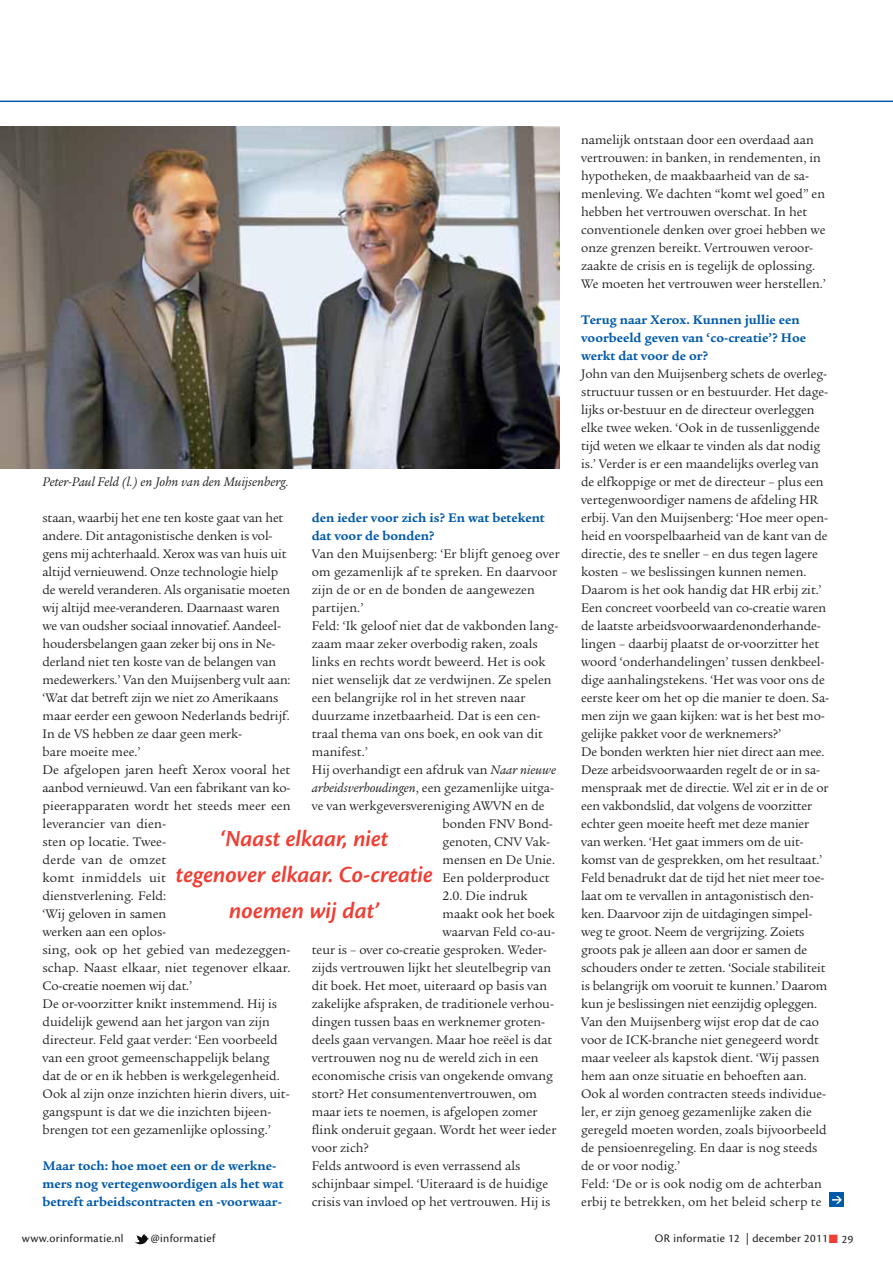
<style>
.page{position:relative;width:893px;height:1263px;background:#fff}
.page>*{position:absolute;margin:0;border:0;box-sizing:border-box;transform-origin:0 0}
.t1{font:italic 600 24px/36px "Cronos Pro";color:#ef3e33;text-align:center}
.t2{font:13.5px/18px "Legacy Serif Std";color:#231f20}
.t3{font:700 13.5px/18px "Legacy Serif Std";color:#005aaa}
.t4{font:italic 13.5px "Legacy Serif Std";color:#231f20}
.t5{font:12px "Cronos Pro";letter-spacing:.03em;color:#231f20}
.s1{font-style:italic}
.s2{font-weight:700;color:#005aaa}
</style>
<div class="page">
<svg style="left:134px;top:1234px;width:15px;height:10px"></svg>
<img style="left:0;top:126px;width:560px;height:342px">
<hr style="left:0;top:101px;width:893px;height:1px;background:#005aaa">
<div style="left:829px;top:1192px;width:15px;height:15px;background:#005aaa"></div>
<svg style="left:832px;top:1196px;width:10px;height:8px"></svg>
<p class="t4" style="left:43px;top:476px;width:248px">Peter-Paul Feld (l.) en John van den Muijsenberg.</p>
<p class="t2" style="left:43px;top:509px;width:250px">staan, waarbij het ene ten koste gaat van het andere. Dit antagonistische denken is vol&shy;gens mij achterhaald. Xerox was van huis uit altijd vernieuwend. Onze technologie hielp de wereld veranderen. Als organisatie moeten wij altijd mee-veranderen. Daarnaast waren we van oudsher sociaal innovatief. Aandeel&shy;houdersbelangen gaan zeker bij ons in Ne&shy;derland niet ten koste van de belangen van medewerkers.’ Van den Muijsenberg vult aan: ‘Wat dat betreft zijn we niet zo Amerikaans maar eerder een gewoon Nederlands bedrijf.<br>In de VS hebben ze daar geen merk-<br>bare moeite mee.’<br>De afgelopen jaren heeft Xerox vooral het aanbod vernieuwd. Van een fabrikant van ko&shy;pieerapparaten wordt het steeds meer een leverancier van dien-<br>sten op locatie. Twee-<br>derde van de omzet<br>komt inmiddels uit<br>dienstverlening. Feld:<br>‘Wij geloven in samen<br>werken aan een oplos-<br>sing, ook op het gebied van medezeggen&shy;schap. Naast elkaar, niet tegenover elkaar.<br>Co-creatie noemen wij dat.’<br>De or-voorzitter knikt instemmend. Hij is duidelijk gewend aan het jargon van zijn directeur. Feld gaat verder: ‘Een voorbeeld van een groot gemeenschappelijk belang dat de or en ik hebben is werkgelegenheid.<br>Ook al zijn onze inzichten hierin divers, uit&shy;gangspunt is dat we die inzichten bijeen&shy;brengen tot een gezamenlijke oplossing.’</p>
<p class="t3" style="left:43px;top:1158px;width:243px">Maar toch: hoe moet een or de werkne&shy;mers nog vertegenwoordigen als het wat betreft arbeidscontracten en -voorwaar-</p>
<p class="t3" style="left:312px;top:510px;width:234px">den ieder voor zich is? En wat betekent</p>
<p class="t3" style="left:312px;top:528px;width:124px">dat voor de bonden?</p>
<p class="t2" style="left:312px;top:546px;width:249px">Van den Muijsenberg: ‘Er blijft genoeg over</p>
<p class="t2" style="left:312px;top:564px;width:247px">om gezamenlijk af te spreken. En daarvoor</p>
<p class="t2" style="left:312px;top:582px;width:225px">zijn de or en de bonden de aangewezen</p>
<p class="t2" style="left:312px;top:600px;width:53px">partijen.’</p>
<p class="t2" style="left:312px;top:618px;width:248px">Feld: ‘Ik geloof niet dat de vakbonden lang-</p>
<p class="t2" style="left:312px;top:636px;width:227px">zaam maar zeker overbodig raken, zoals</p>
<p class="t2" style="left:312px;top:654px;width:235px">links en rechts wordt beweerd. Het is ook</p>
<p class="t2" style="left:312px;top:672px;width:241px">niet wenselijk dat ze verdwijnen. Ze spelen</p>
<p class="t2" style="left:312px;top:690px;width:215px">een belangrijke rol in het streven naar</p>
<p class="t2" style="left:312px;top:708px;width:230px">duurzame inzetbaarheid. Dat is een cen-</p>
<p class="t2" style="left:312px;top:726px;width:233px">traal thema van ons boek, en ook van dit</p>
<p class="t2" style="left:312px;top:744px;width:58px">manifest.’</p>
<p class="t2" style="left:312px;top:762px;width:246px">Hij overhandigt een afdruk van <span class="s1">Naar nieuwe</span></p>
<p class="t2" style="left:312px;top:780px;width:244px"><span class="s1">arbeidsverhoudingen</span>, een gezamenlijke uitga-</p>
<p class="t2" style="left:312px;top:798px;width:234px">ve van werkgeversvereniging AWVN en de</p>
<p class="t2" style="left:443px;top:816px;width:112px">bonden FNV Bond-</p>
<p class="t2" style="left:443px;top:834px;width:109px">genoten, CNV Vak-</p>
<p class="t2" style="left:443px;top:852px;width:114px">mensen en De Unie.</p>
<p class="t2" style="left:443px;top:870px;width:108px">Een polderproduct</p>
<p class="t2" style="left:443px;top:888px;width:87px">2.0. Die indruk</p>
<p class="t2" style="left:443px;top:906px;width:114px">maakt ook het boek</p>
<p class="t2" style="left:443px;top:923px;width:114px">waarvan Feld co-au-</p>
<p class="t2" style="left:312px;top:941px;width:237px">teur is – over co-creatie gesproken. Weder-</p>
<p class="t2" style="left:312px;top:959px;width:241px">zijds vertrouwen lijkt het sleutelbegrip van</p>
<p class="t2" style="left:312px;top:977px;width:237px">dit boek. Het moet, uiteraard op basis van</p>
<p class="t2" style="left:312px;top:995px;width:244px">zakelijke afspraken, de traditionele verhou-</p>
<p class="t2" style="left:312px;top:1013px;width:235px">dingen tussen baas en werknemer groten-</p>
<p class="t2" style="left:312px;top:1031px;width:242px">deels gaan vervangen. Maar hoe reëel is dat</p>
<p class="t2" style="left:312px;top:1049px;width:228px">vertrouwen nog nu de wereld zich in een</p>
<p class="t2" style="left:312px;top:1067px;width:243px">economische crisis van ongekende omvang</p>
<p class="t2" style="left:312px;top:1085px;width:227px">stort? Het consumentenvertrouwen, om</p>
<p class="t2" style="left:312px;top:1103px;width:227px">maar iets te noemen, is afgelopen zomer</p>
<p class="t2" style="left:312px;top:1121px;width:246px">flink onderuit gegaan. Wordt het weer ieder</p>
<p class="t2" style="left:312px;top:1139px;width:58px">voor zich?</p>
<p class="t2" style="left:312px;top:1157px;width:210px">Felds antwoord is even verrassend als</p>
<p class="t2" style="left:312px;top:1175px;width:238px">schijnbaar simpel. ‘Uiteraard is de huidige</p>
<p class="t2" style="left:312px;top:1193px;width:240px">crisis van invloed op het vertrouwen. Hij is</p>
<p class="t1" style="left:176px;top:823px;width:259px">‘Naast elkaar, niet tegenover elkaar. Co-creatie noemen wij dat’</p>
<p class="t2" style="left:581px;top:132px;width:246px">namelijk ontstaan door een overdaad aan vertrouwen: in banken, in rendementen, in hypotheken, de maakbaarheid van de sa&shy;menleving. We dachten “komt wel goed” en hebben het vertrouwen overschat. In het conventionele denken over groei hebben we onze grenzen bereikt. Vertrouwen veroor&shy;zaakte de crisis en is tegelijk de oplossing.<br>We moeten het vertrouwen weer herstellen.’</p>
<p class="t2" style="left:581px;top:312px;width:250px"><span class="s2">Terug naar Xerox. Kunnen jullie een voorbeeld geven van ‘co-creatie’? Hoe werkt dat voor de or?<br></span>John van den Muijsenberg schets de overleg&shy;structuur tussen or en bestuurder. Het dage&shy;lijks or-bestuur en de directeur overleggen elke twee weken. ‘Ook in de tussenliggende tijd weten we elkaar te vinden als dat nodig is.’ Verder is er een maandelijks overleg van de elfkoppige or met de directeur – plus een vertegenwoordiger namens de afdeling HR erbij. Van den Muijsenberg: ‘Hoe meer open&shy;heid en voorspelbaarheid van de kant van de directie, des te sneller – en dus tegen lagere kosten – we beslissingen kunnen nemen.<br>Daarom is het ook handig dat HR erbij zit.’ Een concreet voorbeeld van co-creatie waren de laatste arbeidsvoorwaardenonderhande&shy;lingen – daarbij plaatst de or-voorzitter het woord ‘onderhandelingen’ tussen denkbeel&shy;dige aanhalingstekens. ‘Het was voor ons de eerste keer om het op die manier te doen. Sa&shy;men zijn we gaan kijken: wat is het best mo&shy;gelijke pakket voor de werknemers?’<br>De bonden werkten hier niet direct aan mee.<br>Deze arbeidsvoorwaarden regelt de or in sa&shy;menspraak met de directie. Wel zit er in de or een vakbondslid, dat volgens de voorzitter echter geen moeite heeft met deze manier van werken. ‘Het gaat immers om de uit&shy;komst van de gesprekken, om het resultaat.’ Feld benadrukt dat de tijd het niet meer toe&shy;laat om te vervallen in antagonistisch den&shy;ken. Daarvoor zijn de uitdagingen simpel&shy;weg te groot. Neem de vergrijzing. Zoiets groots pak je alleen aan door er samen de schouders onder te zetten. ‘Sociale stabiliteit is belangrijk om vooruit te kunnen.’ Daarom kun je beslissingen niet eenzijdig opleggen.<br>Van den Muijsenberg wijst erop dat de cao voor de ICK-branche niet genegeerd wordt maar veeleer als kapstok dient. ‘Wij passen hem aan onze situatie en behoeften aan.<br>Ook al worden contracten steeds individue&shy;ler, er zijn genoeg gezamenlijke zaken die geregeld moeten worden, zoals bijvoorbeeld de pensioenregeling. En daar is nog steeds de or voor nodig.’<br>Feld: ‘De or is ook nodig om de achterban erbij te betrekken, om het beleid scherp te</p>
<p class="t5" style="left:22px;top:1233px;width:103px">www.orinformatie.nl</p>
<p class="t5" style="left:151px;top:1233px;width:66px">@informatief</p>
<p class="t5" style="left:655px;top:1231px;width:200px">OR informatie 12 | december 2011 29</p>
</div>
